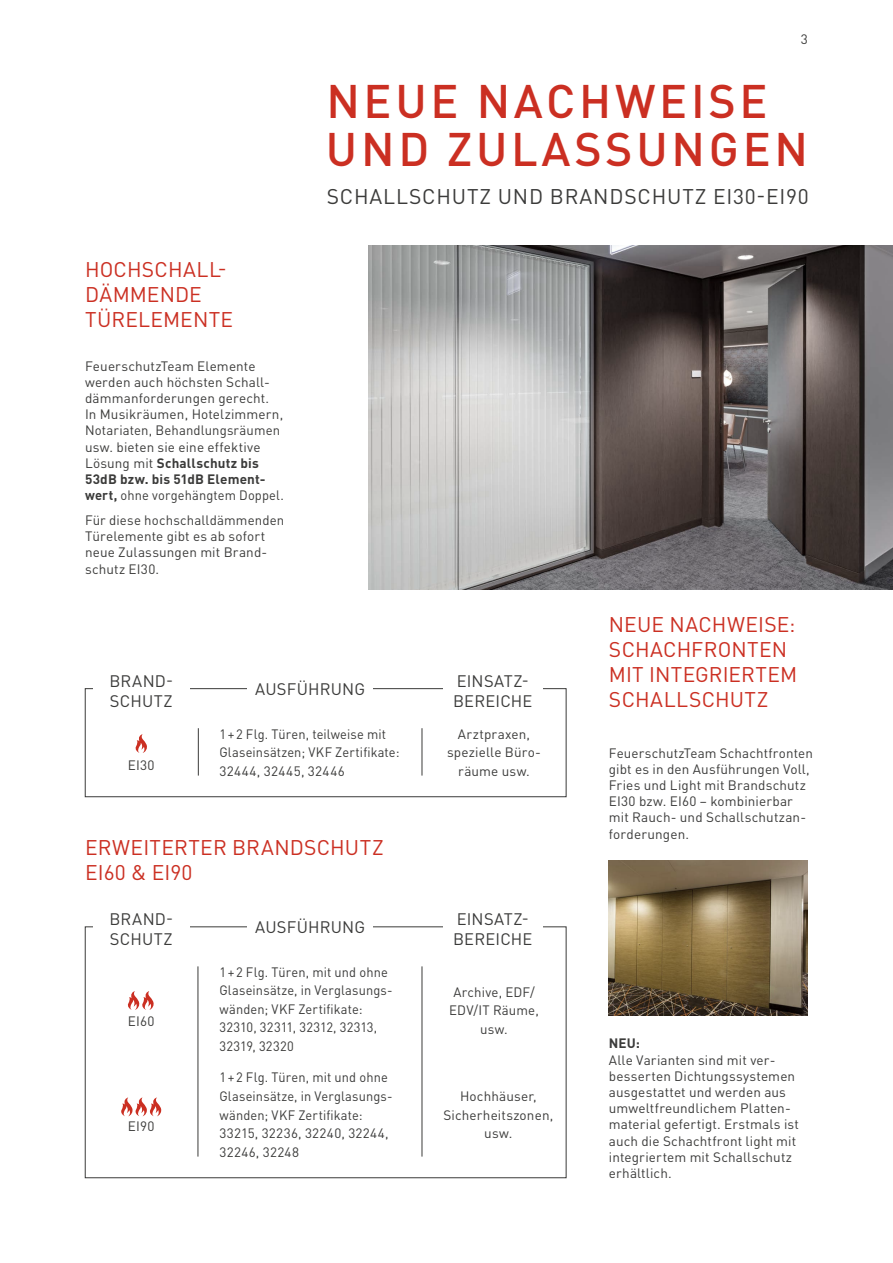
<style>
.page{position:relative;width:893px;height:1263px;background:#fff}
.page>*{position:absolute;margin:0;border:0;box-sizing:border-box;transform-origin:0 0}
.t1{font:500 46.5px/48px "DIN Pro";letter-spacing:.08em;color:#cb2f22}
.t2{font:21px/25.2px "DIN Pro";letter-spacing:.01em;color:#cb2f22}
.t3{font:21px "DIN Pro";letter-spacing:.04em;color:#3b3b3a}
.t4{font:16.5px/19.8px "DIN Pro";letter-spacing:.01em;color:#3b3b3a}
.t5{font:13.5px/16.2px "DIN Pro";letter-spacing:.01em;color:#3b3b3a}
.t6{font:13.5px/18.5px "DIN Pro";letter-spacing:.01em;color:#3b3b3a;scale:.95 1}
.t7{font:700 13.5px "DIN Pro";color:#3b3b3a}
.s1{font-weight:700}
</style>
<div class="page">
<div style="left:85px;top:688px;width:481px;height:109px;border:1px solid #3b3b3a"></div>
<div style="left:93px;top:668px;width:97px;height:44px;background:#fff"></div>
<div style="left:247px;top:677px;width:126px;height:23px;background:#fff"></div>
<div style="left:443px;top:668px;width:99px;height:44px;background:#fff"></div>
<hr style="left:198px;top:728px;width:1px;height:47px;background:#3b3b3a">
<hr style="left:198px;top:966px;width:1px;height:190px;background:#3b3b3a">
<hr style="left:422px;top:728px;width:1px;height:47px;background:#3b3b3a">
<hr style="left:422px;top:966px;width:1px;height:190px;background:#3b3b3a">
<svg style="left:135px;top:734px;width:12px;height:19px"></svg>
<svg style="left:127px;top:991px;width:27px;height:19px"></svg>
<svg style="left:121px;top:1097px;width:41px;height:19px"></svg>
<svg style="left:368px;top:245px;width:525px;height:344px;background:#827e7d"></svg>
<svg style="left:609px;top:860px;width:199px;height:156px;background:#816f4e"></svg>
<p class="t5" style="left:801px;top:31px;width:9px">3</p>
<h2 class="t2" style="left:85px;top:256px;width:150px">HOCHSCHALL-<br>DÄMMENDE<br>TÜRELEMENTE</h2>
<p class="t5" style="left:85px;top:357px;width:200px">FeuerschutzTeam Elemente werden auch höchsten Schall&shy;dämmanforderungen gerecht.<br>In Musikräumen, Hotelzimmern,<br>Notariaten, Behandlungsräumen usw. bieten sie eine effektive<br>Lösung mit <span class="s1">Schallschutz bis<br>53dB bzw. bis 51dB Element&shy;wert,</span> ohne vorgehängtem Doppel.</p>
<p class="t5" style="left:85px;top:511px;width:201px">Für diese hochschalldämmenden<br>Türelemente gibt es ab sofort neue Zulassungen mit Brand&shy;schutz EI30.</p>
<h1 class="t1" style="left:326px;top:76px;width:484px">NEUE NACHWEISE<br>UND ZULASSUNGEN</h1>
<h2 class="t3" style="left:327px;top:182px;width:483px">SCHALLSCHUTZ UND BRANDSCHUTZ EI30-EI90</h2>
<p class="t4" style="left:109px;top:670px;width:65px">BRAND-<br>SCHUTZ</p>
<p class="t5" style="left:128px;top:756px;width:28px">EI30</p>
<p class="t4" style="left:255px;top:678px;width:111px">AUSFÜHRUNG</p>
<p class="t6" style="left:219px;top:724px;width:191px">1+2 Flg. Türen, teilweise mit<br>Glaseinsätzen; VKF Zertifikate:<br>32444, 32445, 32446</p>
<h2 class="t2" style="left:85px;top:834px;width:300px">ERWEITERTER BRANDSCHUTZ<br>EI60 &amp; EI90</h2>
<p class="t4" style="left:109px;top:908px;width:65px">BRAND-<br>SCHUTZ</p>
<p class="t5" style="left:128px;top:1013px;width:28px">EI60</p>
<p class="t5" style="left:128px;top:1118px;width:28px">EI90</p>
<p class="t4" style="left:255px;top:916px;width:111px">AUSFÜHRUNG</p>
<p class="t6" style="left:219px;top:962px;width:184px">1+2 Flg. Türen, mit und ohne<br>Glaseinsätze, in Verglasungs&shy;wänden; VKF Zertifikate:<br>32310, 32311, 32312, 32313,<br>32319, 32320</p>
<p class="t6" style="left:219px;top:1068px;width:184px">1+2 Flg. Türen, mit und ohne<br>Glaseinsätze, in Verglasungs&shy;wänden; VKF Zertifikate:<br>33215, 32236, 32240, 32244,<br>32246, 32248</p>
<p class="t4" style="left:453px;top:670px;width:81px">EINSATZ-<br>BEREICHE</p>
<p class="t5" style="left:447px;top:724px;width:95px;line-height:18.5px;text-align:center">Arztpraxen, spezielle Büro&shy;räume usw.</p>
<p class="t4" style="left:453px;top:908px;width:81px">EINSATZ-<br>BEREICHE</p>
<p class="t5" style="left:449px;top:982px;width:91px;line-height:18.5px;text-align:center">Archive, EDF/<br>EDV/IT Räume, usw.</p>
<p class="t5" style="left:443px;top:1086px;width:111px;line-height:18.5px;text-align:center">Hochhäuser,<br>Sicherheitszonen, usw.</p>
<h2 class="t2" style="left:609px;top:611px;width:190px">NEUE NACHWEISE:<br>SCHACHFRONTEN<br>MIT INTEGRIERTEM<br>SCHALLSCHUTZ</h2>
<p class="t5" style="left:609px;top:744px;width:205px">FeuerschutzTeam Schachtfronten gibt es in den Ausführungen Voll,<br>Fries und Light mit Brandschutz<br>EI30 bzw. EI60 – kombinierbar mit Rauch- und Schallschutzan&shy;forderungen.</p>
<p class="t7" style="left:609px;top:1034px;width:33px">NEU:</p>
<p class="t5" style="left:609px;top:1051px;width:192px">Alle Varianten sind mit ver&shy;besserten Dichtungssystemen ausgestattet und werden aus umweltfreundlichem Platten&shy;material gefertigt. Erstmals ist auch die Schachtfront light mit integriertem mit Schallschutz erhältlich.</p>
</div>
